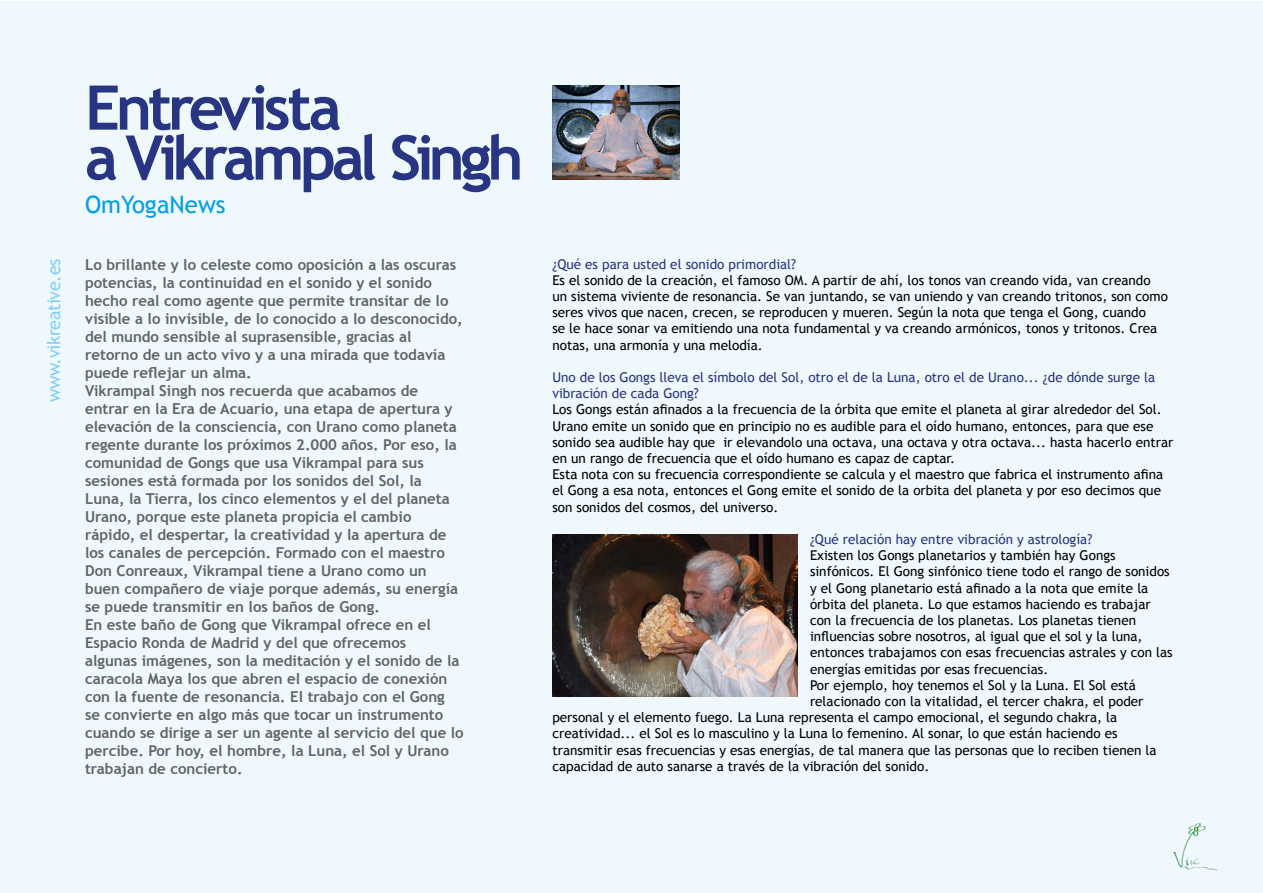
<style>
.page{position:relative;width:1263px;height:893px;background:#fff}
.page>*{position:absolute;margin:0;border:0;box-sizing:border-box;transform-origin:0 0}
.t1{font:700 61.65px "Trebuchet MS";letter-spacing:-.07em;color:#273583}
.t2{font:24px "Trebuchet MS";color:#009fe3}
.t3{font:18px "Trebuchet MS";letter-spacing:-.02em;color:#83cff5}
.t4{font:700 15px/18px "Trebuchet MS";color:#636362}
.t5{font:13.5px/16.2px "Trebuchet MS";color:#000}
.t6{font:13.5px/16.2px "Trebuchet MS";color:#273583}
</style>
<div class="page">
<div style="left:1px;top:1px;width:1262px;height:891px;background:#eef8fd"></div>
<img style="left:1173px;top:823px;width:43px;height:48px">
<img style="left:552px;top:85px;width:127px;height:95px">
<img style="left:552px;top:534px;width:245px;height:162px">
<p class="t3" style="left:43px;top:402px;width:144px;rotate:-90deg">www.vikreative.es</p>
<p class="t1" style="left:85px;top:69px;width:258px">Entrevista</p>
<p class="t1" style="left:85px;top:119px;width:440px">a Vikrampal Singh</p>
<p class="t2" style="left:85px;top:191px;width:142px">OmYogaNews</p>
<p class="t4" style="left:85px;top:255px;width:379px">Lo brillante y lo celeste como oposición a las oscuras potencias, la continuidad en el sonido y el sonido hecho real como agente que permite transitar de lo visible a lo invisible, de lo conocido a lo desconocido, del mundo sensible al suprasensible, gracias al retorno de un acto vivo y a una mirada que todavía puede reflejar un alma.</p>
<p class="t4" style="left:85px;top:381px;width:375px">Vikrampal Singh nos recuerda que acabamos de entrar en la Era de Acuario, una etapa de apertura y elevación de la consciencia, con Urano como planeta regente durante los próximos 2.000 años. Por eso, la comunidad de Gongs que usa Vikrampal para sus sesiones está formada por los sonidos del Sol, la Luna, la Tierra, los cinco elementos y el del planeta Urano, porque este planeta propicia el cambio rápido, el despertar, la creatividad y la apertura de los canales de percepción. Formado con el maestro Don Conreaux, Vikrampal tiene a Urano como un buen compañero de viaje porque además, su energía se puede transmitir en los baños de Gong.</p>
<p class="t4" style="left:85px;top:615px;width:380px">En este baño de Gong que Vikrampal ofrece en el Espacio Ronda de Madrid y del que ofrecemos<br>algunas imágenes, son la meditación y el sonido de la caracola Maya los que abren el espacio de conexión con la fuente de resonancia. El trabajo con el Gong<br>se convierte en algo más que tocar un instrumento cuando se dirige a ser un agente al servicio del que lo percibe. Por hoy, el hombre, la Luna, el Sol y Urano trabajan de concierto.</p>
<p class="t6" style="left:552px;top:256px;width:245px">¿Qué es para usted el sonido primordial?</p>
<p class="t5" style="left:552px;top:272px;width:617px">Es el sonido de la creación, el famoso OM. A partir de ahí, los tonos van creando vida, van creando un sistema viviente de resonancia. Se van juntando, se van uniendo y van creando tritonos, son como seres vivos que nacen, crecen, se reproducen y mueren. Según la nota que tenga el Gong, cuando<br>se le hace sonar va emitiendo una nota fundamental y va creando armónicos, tonos y tritonos. Crea notas, una armonía y una melodía.</p>
<p class="t6" style="left:552px;top:369px;width:604px">Uno de los Gongs lleva el símbolo del Sol, otro el de la Luna, otro el de Urano... ¿de dónde surge la vibración de cada Gong?</p>
<p class="t5" style="left:552px;top:402px;width:622px">Los Gongs están afinados a la frecuencia de la órbita que emite el planeta al girar alrededor del Sol.<br>Urano emite un sonido que en principio no es audible para el oído humano, entonces, para que ese sonido sea audible hay que ir elevandolo una octava, una octava y otra octava... hasta hacerlo entrar en un rango de frecuencia que el oído humano es capaz de captar.</p>
<p class="t5" style="left:552px;top:466px;width:612px">Esta nota con su frecuencia correspondiente se calcula y el maestro que fabrica el instrumento afina el Gong a esa nota, entonces el Gong emite el sonido de la orbita del planeta y por eso decimos que son sonidos del cosmos, del universo.</p>
<p class="t6" style="left:810px;top:531px;width:284px">¿Qué relación hay entre vibración y astrología?</p>
<p class="t5" style="left:810px;top:547px;width:364px">Existen los Gongs planetarios y también hay Gongs sinfónicos. El Gong sinfónico tiene todo el rango de sonidos y el Gong planetario está afinado a la nota que emite la órbita del planeta. Lo que estamos haciendo es trabajar con la frecuencia de los planetas. Los planetas tienen influencias sobre nosotros, al igual que el sol y la luna, entonces trabajamos con esas frecuencias astrales y con las energías emitidas por esas frecuencias.</p>
<p class="t5" style="left:810px;top:677px;width:327px">Por ejemplo, hoy tenemos el Sol y la Luna. El Sol está</p>
<p class="t5" style="left:810px;top:693px;width:335px">relacionado con la vitalidad, el tercer chakra, el poder</p>
<p class="t5" style="left:552px;top:709px;width:566px">personal y el elemento fuego. La Luna representa el campo emocional, el segundo chakra, la</p>
<p class="t5" style="left:552px;top:726px;width:567px">creatividad... el Sol es lo masculino y la Luna lo femenino. Al sonar, lo que están haciendo es</p>
<p class="t5" style="left:552px;top:742px;width:606px">transmitir esas frecuencias y esas energías, de tal manera que las personas que lo reciben tienen la</p>
<p class="t5" style="left:552px;top:758px;width:378px">capacidad de auto sanarse a través de la vibración del sonido.</p>
</div>
